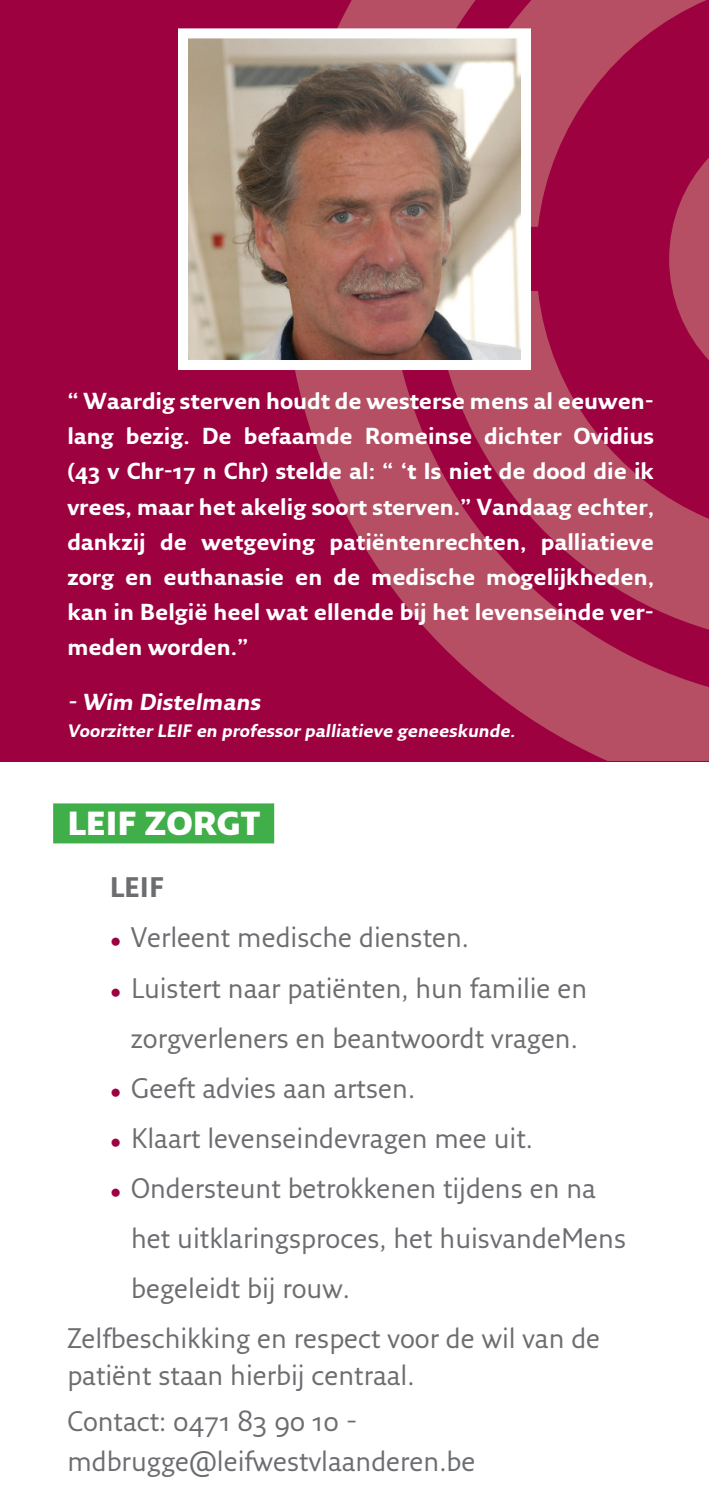
<style>
.page{position:relative;width:709px;height:1489px;background:#fff}
.page>*{position:absolute;margin:0;border:0;box-sizing:border-box;transform-origin:0 0}
.t1{font:900 32.5px "Fresco Sans";color:#fff}
.t2{font:27.5px/50px "Fresco Sans";color:#6c6d70;text-align:center}
.t3{font:700 27.5px "Fresco Sans";color:#6c6d70}
.t4{font:700 22.5px/35px "Fresco Sans";color:#fff;text-align:justify}
.t5{font:700 17.5px "Fresco Sans";color:#fff}
.s1{font-size:20px;color:#9d0140}
</style>
<div class="page">
<div style="left:0;top:0;width:709px;height:761px;background:#9d0140"></div>
<svg style="left:295px;top:370px;width:414px;height:391px"></svg>
<svg style="left:337px;top:0;width:96px;height:28px;background:#b44861"></svg>
<svg style="left:433px;top:0;width:273px;height:227px"></svg>
<svg style="left:433px;top:291px;width:276px;height:338px;fill:#b64f64"></svg>
<svg style="left:669px;top:157px;width:40px;height:203px"></svg>
<img style="left:189px;top:39px;width:331px;height:320px">
<div style="left:178px;top:28px;width:353px;height:342px;border:10px solid #fff"></div>
<div style="left:53px;top:803px;width:221px;height:40px;background:#40ae49"></div>
<p class="t4" style="left:67px;top:383px;width:588px">“ Waardig sterven houdt de westerse mens al eeuwen&shy;lang bezig. De befaamde Romeinse dichter Ovidius (43 v Chr-17 n Chr) stelde al: “ ‘t Is niet de dood die ik vrees, maar het akelig soort sterven.” Vandaag echter, dankzij de wetgeving patiëntenrechten, palliatieve zorg en euthanasie en de medische mogelijkheden, kan in België heel wat ellende bij het levenseinde ver&shy;meden worden.”</p>
<p class="t4" style="left:67px;top:683px;width:198px">- Wim Distelmans</p>
<p class="t5" style="left:67px;top:720px;width:452px">Voorzitter LEIF en professor palliatieve geneeskunde.</p>
<p class="t1" style="left:67px;top:803px;width:194px">LEIF ZORGT</p>
<p class="t3" style="left:110px;top:871px;width:56px">LEIF</p>
<p class="t2" style="left:110px;top:912px;width:361px"><span class="s1">•</span> Verleent medische diensten.</p>
<p class="t2" style="left:110px;top:962px;width:479px"><span class="s1">•</span> Luistert naar patiënten, hun familie en zorgverleners en beantwoordt vragen.</p>
<p class="t2" style="left:110px;top:1062px;width:307px"><span class="s1">•</span> Geeft advies aan artsen.</p>
<p class="t2" style="left:110px;top:1112px;width:424px"><span class="s1">•</span> Klaart levenseindevragen mee uit.</p>
<p class="t2" style="left:110px;top:1162px;width:487px"><span class="s1">•</span> Ondersteunt betrokkenen tijdens en na</p>
<p class="t2" style="left:131px;top:1212px;width:496px">het uitklaringsproces, het huisvandeMens</p>
<p class="t2" style="left:131px;top:1262px;width:220px">begeleidt bij rouw.</p>
<p class="t2" style="left:67px;top:1312px;width:534px">Zelfbeschikking en respect voor de wil van de</p>
<p class="t2" style="left:67px;top:1351px;width:348px;line-height:45.8px;text-align:left">patiënt staan hierbij centraal.<br>Contact: 0471 83 90 10 -</p>
<p class="t2" style="left:67px;top:1435px;width:409px">mdbrugge@leifwestvlaanderen.be</p>
</div>
